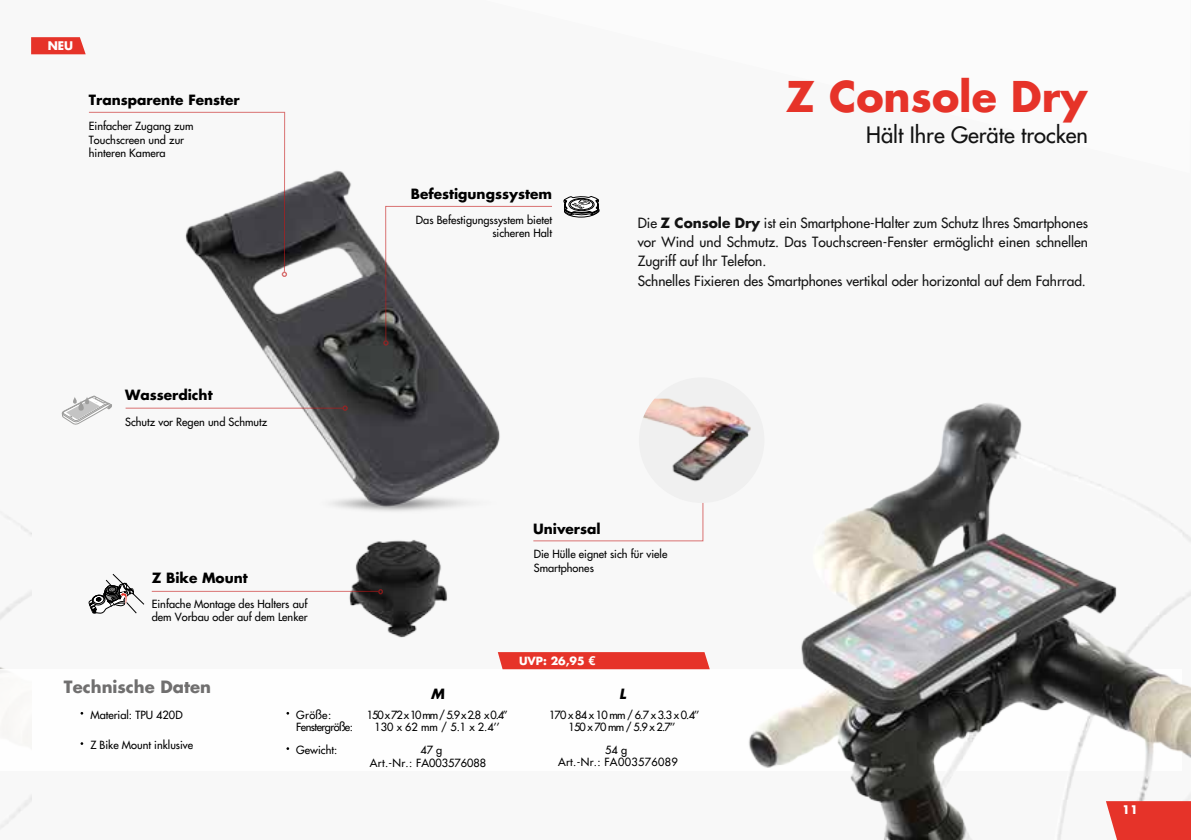
<style>
.page{position:relative;width:1191px;height:840px;background:#fff}
.page>*{position:absolute;margin:0;border:0;box-sizing:border-box;transform-origin:0 0}
.t1{font:700 41.2px "Futura";color:#e63329}
.t2{font:22px "Futura";color:#131313}
.t3{font:700 16.4px "Futura";color:#706f6f}
.t4{font:13.8px/19.2px "Futura";color:#131313}
.t5{font:700 13.8px "Futura";color:#000}
.t6{font:italic 700 13.8px "Futura";color:#000}
.t7{font:700 11.6px "Futura";color:#fff}
.t8{font:11px/13.2px "Futura";color:#000}
.t9{font:11px/12.4px "Futura";letter-spacing:-.07em;color:#000;text-align:center}
.t10{font:11px/12.4px "Futura";letter-spacing:.03em;color:#000;text-align:center}
.t11{font:11px "Futura";letter-spacing:-.05em;color:#000}
.t12{font:700 11px "Futura";color:#fff}
.s1{font-weight:700}
.s2{font-family:"Open Sans";font-size:12.4px}
</style>
<div class="page">
<div style="left:0;top:0;width:1191px;height:839px;background:#f8f8f8"></div>
<img style="left:0;top:526px;width:31px;height:301px">
<div style="left:0;top:669px;width:1181px;height:101px;background:#fff"></div>
<img style="left:665px;top:403px;width:526px;height:436px">
<img style="left:125px;top:170px;width:451px;height:372px">
<div style="left:639px;top:377px;width:125px;height:125px;background:#f0f0f0;border-radius:50%"></div>
<img style="left:643px;top:398px;width:121px;height:104px">
<svg style="left:383px;top:205px;width:169px;height:140px"></svg>
<svg style="left:563px;top:196px;width:37px;height:21px"></svg>
<svg style="left:532px;top:502px;width:171px;height:39px"></svg>
<svg style="left:62px;top:396px;width:50px;height:28px"></svg>
<svg style="left:342px;top:405px;width:6px;height:5px"></svg>
<hr style="left:126px;top:407px;width:216px;height:1px;background:#c41717">
<svg style="left:89px;top:112px;width:198px;height:165px"></svg>
<img style="left:327px;top:518px;width:147px;height:120px">
<svg style="left:378px;top:588px;width:5px;height:6px"></svg>
<hr style="left:152px;top:590px;width:226px;height:1px;background:#c41717">
<svg style="left:89px;top:574px;width:55px;height:39px"></svg>
<svg style="left:31px;top:37px;width:55px;height:17px"></svg>
<svg style="left:498px;top:651px;width:212px;height:18px;background:#e7433a"></svg>
<svg style="left:1106px;top:800px;width:85px;height:39px;background:#e7443b"></svg>
<p class="t7" style="left:48px;top:38px;width:27px">NEU</p>
<p class="t5" style="left:89px;top:90px;width:152px">Transparente Fenster</p>
<p class="t8" style="left:89px;top:119px;width:106px">Einfacher Zugang zum<br>Touchscreen und zur hinteren Kamera</p>
<p class="t5" style="left:411px;top:184px;width:143px">Befestigungssystem</p>
<p class="t8" style="left:416px;top:213px;width:137px;text-align:right">Das Befestigungssystem bietet sicheren Halt</p>
<h1 class="t1" style="left:786px;top:68px;width:303px">Z Console Dry</h1>
<h2 class="t2" style="left:866px;top:121px;width:223px">Hält Ihre Geräte trocken</h2>
<p class="t4" style="left:638px;top:213px;width:452px">Die <span class="s1">Z Console Dry</span> ist ein Smartphone-Halter zum Schutz Ihres Smartphones vor Wind und Schmutz. Das Touchscreen-Fenster ermöglicht einen schnellen Zugriff auf Ihr Telefon.<br>Schnelles Fixieren des Smartphones vertikal oder horizontal auf dem Fahrrad.</p>
<p class="t5" style="left:125px;top:385px;width:89px">Wasserdicht</p>
<p class="t8" style="left:125px;top:415px;width:144px">Schutz vor Regen und Schmutz</p>
<p class="t5" style="left:152px;top:567px;width:97px">Z Bike Mount</p>
<p class="t8" style="left:152px;top:596px;width:157px">Einfache Montage des Halters auf dem Vorbau oder auf dem Lenker</p>
<p class="t5" style="left:533px;top:519px;width:69px">Universal</p>
<p class="t8" style="left:534px;top:547px;width:135px">Die Hülle eignet sich für viele<br>Smartphones</p>
<p class="t12" style="left:519px;top:652px;width:78px">UVP: 26,95 <span class="s2">€</span></p>
<h3 class="t3" style="left:64px;top:674px;width:148px">Technische Daten</h3>
<p class="t8" style="left:90px;top:707px;width:94px">Material: TPU 420D</p>
<p class="t8" style="left:90px;top:737px;width:104px">Z Bike Mount inklusive</p>
<p class="t6" style="left:431px;top:684px;width:18px">M</p>
<p class="t6" style="left:619px;top:684px;width:12px">L</p>
<p class="t8" style="left:296px;top:707px;width:36px">Größe:</p>
<p class="t8" style="left:367px;top:707px;width:142px">150 x 72 x 10 mm / 5.9 x 2.8 x 0.4’’</p>
<p class="t11" style="left:296px;top:719px;width:58px">Fenstergröße:</p>
<p class="t8" style="left:374px;top:720px;width:127px">130 x 62 mm / 5.1 x 2.4’’</p>
<p class="t9" style="left:549px;top:708px;width:152px">170 x 84 x 10 mm / 6.7 x 3.3 x 0.4’’<br>150 x 70 mm / 5.9 x 2.7’’</p>
<p class="t8" style="left:296px;top:742px;width:42px">Gewicht:</p>
<p class="t8" style="left:370px;top:742px;width:118px;text-align:center">47 g<br>Art.-Nr.: FA003576088</p>
<p class="t10" style="left:558px;top:743px;width:121px">54 g<br>Art.-Nr.: FA003576089</p>
<p class="t7" style="left:1122px;top:801px;width:17px">11</p>
</div>
